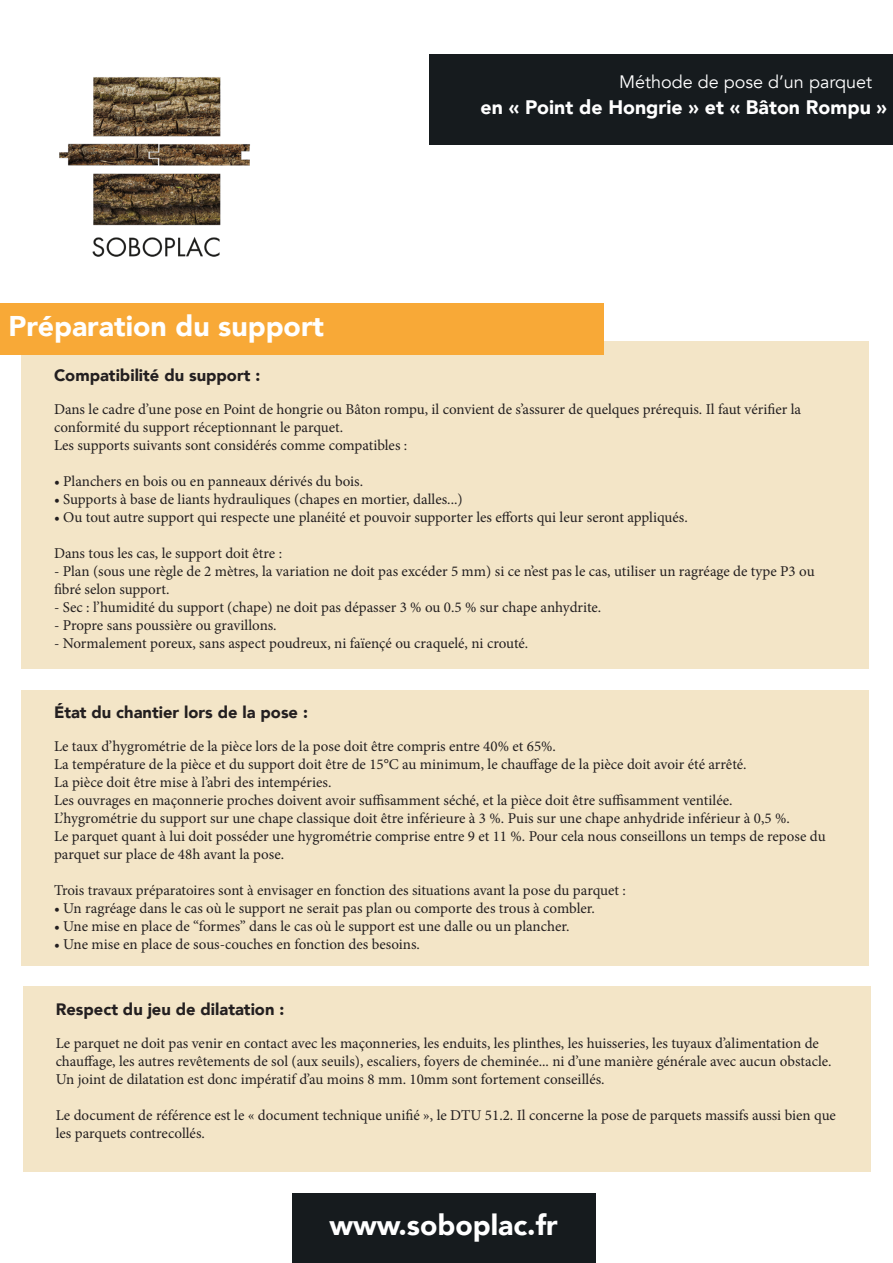
<style>
.page{position:relative;width:893px;height:1263px;background:#fff}
.page>*{position:absolute;margin:0;border:0;box-sizing:border-box;transform-origin:0 0}
.t1{font:900 36px "Avenir";color:#fff}
.t2{font:900 28.5px "Avenir";color:#fff}
.t3{font:900 19.5px "Avenir";color:#fff}
.t4{font:18px "Avenir";color:#fff}
.t5{font:900 16.5px "Avenir";color:#231f20}
.t6{font:15px/18px "Minion Pro";color:#231f20}
</style>
<div class="page">
<div style="left:21px;top:341px;width:847px;height:328px;background:#f3e5c7"></div>
<div style="left:430px;top:54px;width:463px;height:91px;background:#161b1e"></div>
<img style="left:59px;top:77px;width:191px;height:180px">
<div style="left:0;top:303px;width:604px;height:52px;background:#f8a937"></div>
<div style="left:292px;top:1193px;width:303px;height:69px;background:#161b1e"></div>
<div style="left:21px;top:690px;width:847px;height:275px;background:#f3e5c7"></div>
<div style="left:23px;top:987px;width:847px;height:185px;background:#f3e5c7"></div>
<p class="t2" style="left:9px;top:301px;width:317px">Préparation du support</p>
<p class="t4" style="left:619px;top:71px;width:254px">Méthode de pose d’un parquet</p>
<p class="t3" style="left:481px;top:91px;width:408px">en « Point de Hongrie » et « Bâton Rompu »</p>
<h1 class="t1" style="left:558px;top:82px;width:299px">O’TANTIK Atelier</h1>
<p class="t5" style="left:54px;top:361px;width:208px">Compatibilité du support :</p>
<p class="t6" style="left:54px;top:401px;width:749px">Dans le cadre d’une pose en Point de hongrie ou Bâton rompu, il convient de s’assurer de quelques prérequis. Il faut vérifier la conformité du support réceptionnant le parquet.</p>
<p class="t6" style="left:54px;top:437px;width:355px">Les supports suivants sont considérés comme compatibles :</p>
<p class="t6" style="left:54px;top:473px;width:311px">• Planchers en bois ou en panneaux dérivés du bois.</p>
<p class="t6" style="left:54px;top:491px;width:410px">• Supports à base de liants hydrauliques (chapes en mortier, dalles...)</p>
<p class="t6" style="left:54px;top:509px;width:635px">• Ou tout autre support qui respecte une planéité et pouvoir supporter les efforts qui leur seront appliqués.</p>
<p class="t6" style="left:54px;top:545px;width:230px">Dans tous les cas, le support doit être :</p>
<p class="t6" style="left:54px;top:563px;width:762px">- Plan (sous une règle de 2 mètres, la variation ne doit pas excéder 5 mm) si ce n’est pas le cas, utiliser un ragréage de type P3 ou fibré selon support.</p>
<p class="t6" style="left:54px;top:599px;width:549px">- Sec : l’humidité du support (chape) ne doit pas dépasser 3 % ou 0.5 % sur chape anhydrite.</p>
<p class="t6" style="left:54px;top:617px;width:224px">- Propre sans poussière ou gravillons.</p>
<p class="t6" style="left:54px;top:635px;width:476px">- Normalement poreux, sans aspect poudreux, ni faïençé ou craquelé, ni crouté.</p>
<p class="t5" style="left:54px;top:698px;width:255px">État du chantier lors de la pose :</p>
<p class="t6" style="left:54px;top:737px;width:503px">Le taux d’hygrométrie de la pièce lors de la pose doit être compris entre 40% et 65%.</p>
<p class="t6" style="left:54px;top:755px;width:694px">La température de la pièce et du support doit être de 15°C au minimum, le chauffage de la pièce doit avoir été arrêté.</p>
<p class="t6" style="left:54px;top:773px;width:279px">La pièce doit être mise à l’abri des intempéries.</p>
<p class="t6" style="left:54px;top:791px;width:680px">Les ouvrages en maçonnerie proches doivent avoir suffisamment séché, et la pièce doit être suffisamment ventilée.</p>
<p class="t6" style="left:54px;top:809px;width:737px">L’hygrométrie du support sur une chape classique doit être inférieure à 3 %. Puis sur une chape anhydride inférieur à 0,5 %.</p>
<p class="t6" style="left:54px;top:827px;width:773px">Le parquet quant à lui doit posséder une hygrométrie comprise entre 9 et 11 %. Pour cela nous conseillons un temps de repose du parquet sur place de 48h avant la pose.</p>
<p class="t6" style="left:54px;top:881px;width:573px">Trois travaux préparatoires sont à envisager en fonction des situations avant la pose du parquet :</p>
<p class="t6" style="left:54px;top:899px;width:542px">• Un ragréage dans le cas où le support ne serait pas plan ou comporte des trous à combler.</p>
<p class="t6" style="left:54px;top:917px;width:517px">• Une mise en place de “formes” dans le cas où le support est une dalle ou un plancher.</p>
<p class="t6" style="left:54px;top:935px;width:367px">• Une mise en place de sous-couches en fonction des besoins.</p>
<p class="t5" style="left:56px;top:995px;width:230px">Respect du jeu de dilatation :</p>
<p class="t6" style="left:56px;top:1034px;width:777px">Le parquet ne doit pas venir en contact avec les maçonneries, les enduits, les plinthes, les huisseries, les tuyaux d’alimentation de chauffage, les autres revêtements de sol (aux seuils), escaliers, foyers de cheminée... ni d’une manière générale avec aucun obstacle.<br>Un joint de dilatation est donc impératif d’au moins 8 mm. 10mm sont fortement conseillés.</p>
<p class="t6" style="left:56px;top:1106px;width:782px">Le document de référence est le « document technique unifié », le DTU 51.2. Il concerne la pose de parquets massifs aussi bien que les parquets contrecollés.</p>
<p class="t2" style="left:329px;top:1200px;width:230px">www.soboplac.fr</p>
</div>
